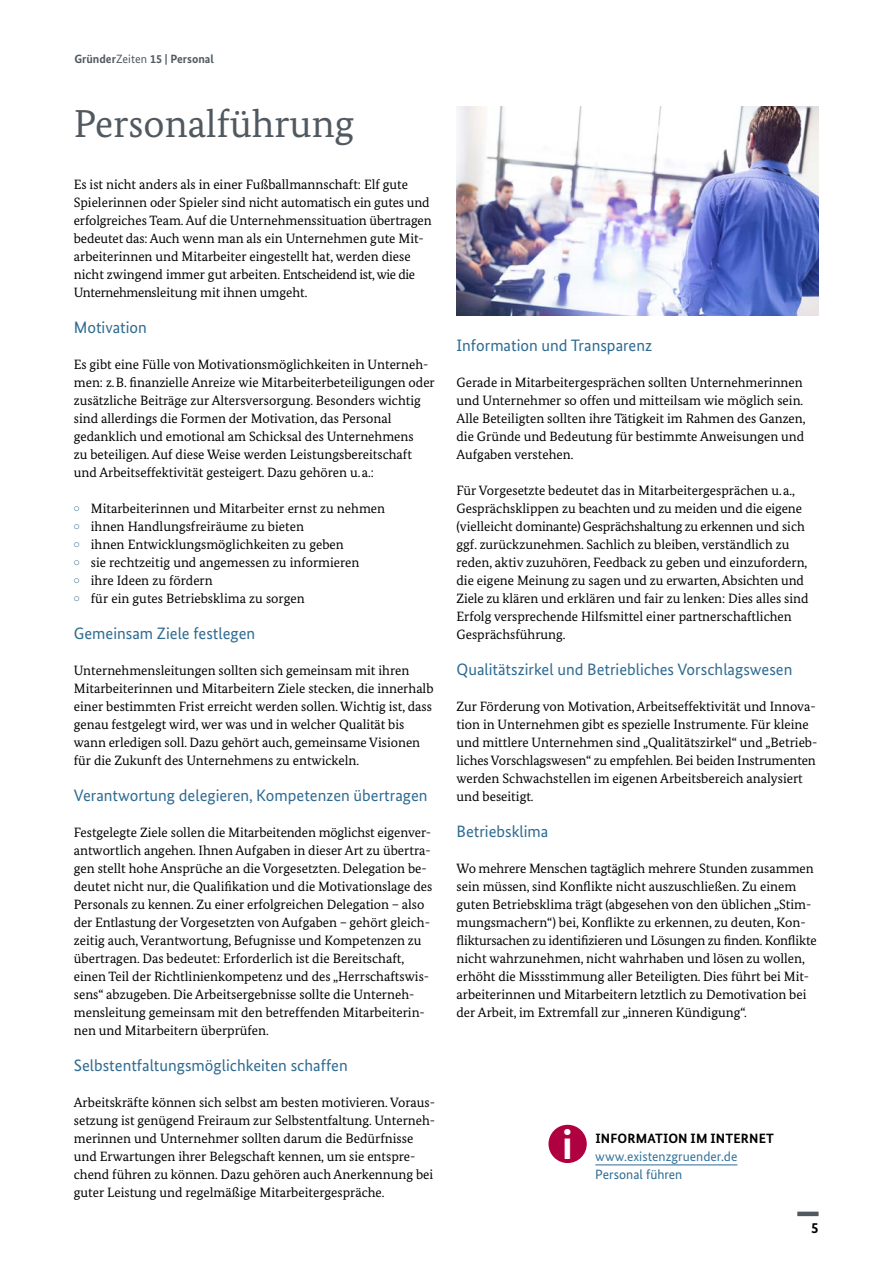
<style>
.page{position:relative;width:893px;height:1263px;background:#fff}
.page>*{position:absolute;margin:0;border:0;box-sizing:border-box;transform-origin:0 0}
.t1{font:700 42px "Bundes Sans";color:#fff}
.t2{font:39px "Bundes Serif";color:#515960}
.t3{font:16.5px "Bundes Sans";color:#2f6b91}
.t4{font:700 15px "Bundes Sans";color:#000}
.t5{font:13.5px/18px "Bundes Serif";color:#000}
.t6{font:13.5px/18px "Bundes Sans";color:#32739c}
.t7{font:700 13.5px "Bundes Sans";letter-spacing:.01em;color:#000}
.t8{font:700 12px "Bundes Sans";color:#515960}
.s1{font-weight:400}
.s2{color:#2f6b91}
</style>
<div class="page">
<div style="left:797px;top:1211px;width:22px;height:5px;background:#515960"></div>
<hr style="left:595px;top:1164px;width:142px;height:1px;background:#2f6b91">
<div style="left:548px;top:1125px;width:39px;height:38px;background:#af0040;border-radius:50%"></div>
<img style="left:456px;top:106px;width:362px;height:209px">
<p class="t8" style="left:74px;top:52px;width:141px">Gründer<span class="s1">Zeiten</span> 15 | Personal</p>
<h2 class="t2" style="left:74px;top:99px;width:282px">Personalführung</h2>
<p class="t5" style="left:74px;top:175px;width:359px">Es ist nicht anders als in einer Fußballmannschaft: Elf gute Spielerinnen oder Spieler sind nicht automatisch ein gutes und erfolgreiches Team. Auf die Unternehmenssituation übertragen bedeutet das: Auch wenn man als ein Unternehmen gute Mit&shy;arbeiterinnen und Mitarbeiter eingestellt hat, werden diese nicht zwingend immer gut arbeiten. Entscheidend ist, wie die Unternehmensleitung mit ihnen umgeht.</p>
<h3 class="t3" style="left:74px;top:317px;width:75px">Motivation</h3>
<p class="t5" style="left:74px;top:355px;width:363px">Es gibt eine Fülle von Motivationsmöglichkeiten in Unterneh&shy;men: z.B. finanzielle Anreize wie Mitarbeiterbeteiligungen oder zusätzliche Beiträge zur Altersversorgung. Besonders wichtig sind allerdings die Formen der Motivation, das Personal gedanklich und emotional am Schicksal des Unternehmens<br>zu beteiligen. Auf diese Weise werden Leistungsbereitschaft und Arbeitseffektivität gesteigert. Dazu gehören u.a.:</p>
<p class="t5" style="left:74px;top:499px;width:313px"><sup>•</sup> Mitarbeiterinnen und Mitarbeiter ernst zu nehmen</p>
<p class="t5" style="left:74px;top:517px;width:232px"><sup>•</sup> ihnen Handlungsfreiräume zu bieten</p>
<p class="t5" style="left:74px;top:535px;width:271px"><sup>•</sup> ihnen Entwicklungsmöglichkeiten zu geben</p>
<p class="t5" style="left:74px;top:553px;width:287px"><sup>•</sup> sie rechtzeitig und angemessen zu informieren</p>
<p class="t5" style="left:74px;top:571px;width:140px"><sup>•</sup> ihre Ideen zu fördern</p>
<p class="t5" style="left:74px;top:589px;width:232px"><sup>•</sup> für ein gutes Betriebsklima zu sorgen</p>
<h3 class="t3" style="left:74px;top:623px;width:183px">Gemeinsam Ziele festlegen</h3>
<p class="t5" style="left:74px;top:661px;width:361px">Unternehmensleitungen sollten sich gemeinsam mit ihren Mitarbeiterinnen und Mitarbeitern Ziele stecken, die innerhalb einer bestimmten Frist erreicht werden sollen. Wichtig ist, dass genau festgelegt wird, wer was und in welcher Qualität bis wann erledigen soll. Dazu gehört auch, gemeinsame Visionen für die Zukunft des Unternehmens zu entwickeln.</p>
<h3 class="t3" style="left:74px;top:785px;width:355px">Verantwortung delegieren, Kompetenzen übertragen</h3>
<p class="t5" style="left:74px;top:823px;width:360px">Festgelegte Ziele sollen die Mitarbeitenden möglichst eigenver&shy;antwortlich angehen. Ihnen Aufgaben in dieser Art zu übertra&shy;gen stellt hohe Ansprüche an die Vorgesetzten. Delegation be&shy;deutet nicht nur, die Qualifikation und die Motivationslage des Personals zu kennen. Zu einer erfolgreichen Delegation – also der Entlastung der Vorgesetzten von Aufgaben – gehört gleich&shy;zeitig auch, Verantwortung, Befugnisse und Kompetenzen zu übertragen. Das bedeutet: Erforderlich ist die Bereitschaft, einen Teil der Richtlinienkompetenz und des „Herrschaftswis&shy;sens“ abzugeben. Die Arbeitsergebnisse sollte die Unterneh&shy;mensleitung gemeinsam mit den betreffenden Mitarbeiterin&shy;nen und Mitarbeitern überprüfen.</p>
<h3 class="t3" style="left:74px;top:1055px;width:275px">Selbstentfaltungsmöglichkeiten schaffen</h3>
<p class="t5" style="left:74px;top:1093px;width:363px">Arbeitskräfte können sich selbst am besten motivieren. Voraus&shy;setzung ist genügend Freiraum zur Selbstentfaltung. Unterneh&shy;merinnen und Unternehmer sollten darum die Bedürfnisse und Erwartungen ihrer Belegschaft kennen, um sie entspre&shy;chend führen zu können. Dazu gehören auch Anerkennung bei guter Leistung und regelmäßige Mitarbeitergespräche.</p>
<h3 class="t3" style="left:457px;top:335px;width:197px">Information und Transparenz</h3>
<p class="t5" style="left:457px;top:373px;width:351px">Gerade in Mitarbeitergesprächen sollten Unternehmerinnen und Unternehmer so offen und mitteilsam wie möglich sein.<br>Alle Beteiligten sollten ihre Tätigkeit im Rahmen des Ganzen, die Gründe und Bedeutung für bestimmte Anweisungen und Aufgaben verstehen.</p>
<p class="t5" style="left:457px;top:481px;width:354px">Für Vorgesetzte bedeutet das in Mitarbeitergesprächen u.a., Gesprächsklippen zu beachten und zu meiden und die eigene (vielleicht dominante) Gesprächshaltung zu erkennen und sich ggf. zurückzunehmen. Sachlich zu bleiben, verständlich zu reden, aktiv zuzuhören, Feedback zu geben und einzufordern, die eigene Meinung zu sagen und zu erwarten, Absichten und Ziele zu klären und erklären und fair zu lenken: Dies alles sind Erfolg versprechende Hilfsmittel einer partnerschaftlichen Gesprächsführung.</p>
<h3 class="t3" style="left:457px;top:659px;width:337px">Qualitätszirkel und Betriebliches Vorschlagswesen</h3>
<p class="t5" style="left:457px;top:697px;width:362px">Zur Förderung von Motivation, Arbeitseffektivität und Innova&shy;tion in Unternehmen gibt es spezielle Instrumente. Für kleine und mittlere Unternehmen sind „Qualitätszirkel“ und „Betrieb&shy;liches Vorschlagswesen“ zu empfehlen. Bei beiden Instrumenten werden Schwachstellen im eigenen Arbeitsbereich analysiert und beseitigt.</p>
<h3 class="t3" style="left:457px;top:821px;width:93px">Betriebsklima</h3>
<p class="t5" style="left:457px;top:859px;width:362px">Wo mehrere Menschen tagtäglich mehrere Stunden zusammen sein müssen, sind Konflikte nicht auszuschließen. Zu einem guten Betriebsklima trägt (abgesehen von den üblichen „Stim&shy;mungsmachern“) bei, Konflikte zu erkennen, zu deuten, Kon&shy;fliktursachen zu identifizieren und Lösungen zu finden. Konflikte nicht wahrzunehmen, nicht wahrhaben und lösen zu wollen, erhöht die Missstimmung aller Beteiligten. Dies führt bei Mit&shy;arbeiterinnen und Mitarbeitern letztlich zu Demotivation bei der Arbeit, im Extremfall zur „inneren Kündigung“.</p>
<h1 class="t1" style="left:562px;top:1119px;width:12px">i</h1>
<h4 class="t7" style="left:595px;top:1130px;width:180px">INFORMATION IM INTERNET</h4>
<p class="t6" style="left:595px;top:1147px;width:144px">www.existenzgruender.de<br><span class="s2">Personal führen</span></p>
<p class="t4" style="left:811px;top:1219px;width:9px">5</p>
</div>
